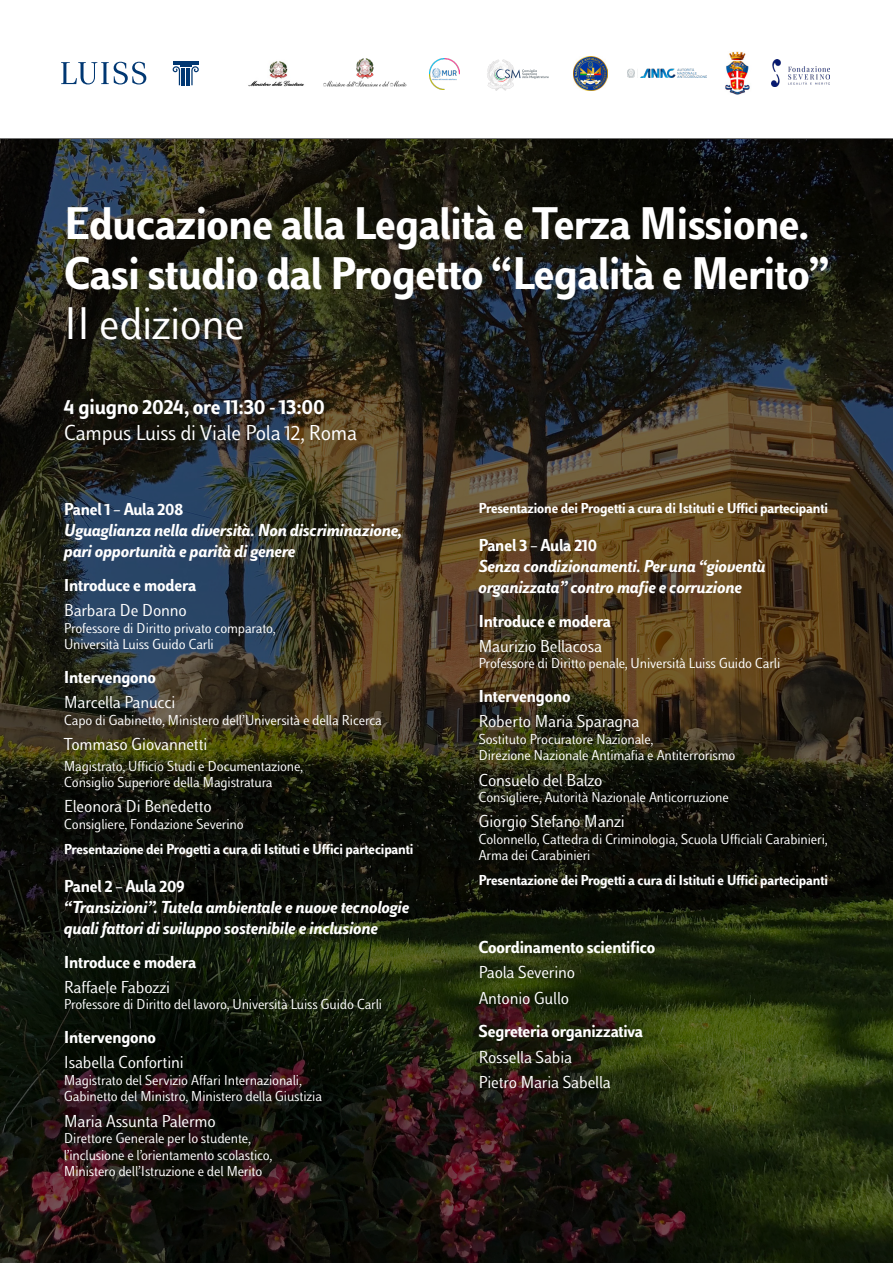
<style>
.page{position:relative;width:893px;height:1263px;background:#fff}
.page>*{position:absolute;margin:0;border:0;box-sizing:border-box;transform-origin:0 0}
.t1{font:700 47.55px/49.8px "Luiss Sans";letter-spacing:-.01em;color:#fff}
.t2{font:47.55px "Luiss Sans";letter-spacing:-.01em;color:#fff}
.t3{font:22.5px "Luiss Sans";letter-spacing:-.01em;color:#fff}
.t4{font:700 22.5px "Luiss Sans";letter-spacing:-.01em;color:#fff}
.t5{font:18px/25.2px "Luiss Sans";letter-spacing:-.01em;color:#fff}
.t6{font:italic 700 18px/21px "Luiss Sans";letter-spacing:-.01em;color:#fff}
.t7{font:700 18px "Luiss Sans";letter-spacing:-.01em;color:#fff}
.t8{font:15px/16.5px "Luiss Sans";letter-spacing:-.01em;color:#fff}
.t9{font:700 15px "Luiss Sans";letter-spacing:-.01em;color:#fff}
</style>
<div class="page">
<img style="left:0;top:138px;width:893px;height:1125px">
<svg style="left:61px;top:62px;width:85px;height:22px"></svg>
<svg style="left:172px;top:61px;width:27px;height:24px"></svg>
<img style="left:248px;top:61px;width:56px;height:26px">
<img style="left:323px;top:58px;width:84px;height:29px">
<img style="left:429px;top:59px;width:30px;height:30px">
<svg style="left:487px;top:59px;width:61px;height:32px"></svg>
<img style="left:574px;top:56px;width:33px;height:34px">
<img style="left:627px;top:69px;width:80px;height:9px">
<img style="left:725px;top:51px;width:25px;height:44px">
<img style="left:771px;top:60px;width:58px;height:26px">
<h1 class="t1" style="left:64px;top:197px;width:767px">Educazione alla Legalità e Terza Missione.<br>Casi studio dal Progetto “Legalità e Merito”</h1>
<h1 class="t2" style="left:64px;top:296px;width:182px">II edizione</h1>
<h2 class="t4" style="left:64px;top:393px;width:263px">4 giugno 2024, ore 11:30 - 13:00</h2>
<h2 class="t3" style="left:64px;top:419px;width:295px">Campus Luiss di Viale Pola 12, Roma</h2>
<p class="t7" style="left:64px;top:498px;width:121px">Panel 1 – Aula 208</p>
<p class="t6" style="left:64px;top:519px;width:340px">Uguaglianza nella diversità. Non discriminazione, pari opportunità e parità di genere</p>
<p class="t7" style="left:64px;top:574px;width:134px">Introduce e modera</p>
<p class="t5" style="left:64px;top:598px;width:125px">Barbara De Donno</p>
<p class="t8" style="left:64px;top:619px;width:213px">Professore di Diritto privato comparato,<br>Università Luiss Guido Carli</p>
<p class="t7" style="left:64px;top:666px;width:94px">Intervengono</p>
<p class="t5" style="left:64px;top:690px;width:113px">Marcella Panucci</p>
<p class="t8" style="left:64px;top:711px;width:320px">Capo di Gabinetto, Ministero dell’Università e della Ricerca</p>
<p class="t5" style="left:64px;top:731px;width:145px">Tommaso Giovannetti</p>
<p class="t8" style="left:64px;top:757px;width:241px">Magistrato, Ufficio Studi e Documentazione,<br>Consiglio Superiore della Magistratura</p>
<p class="t5" style="left:64px;top:794px;width:149px">Eleonora Di Benedetto</p>
<p class="t8" style="left:64px;top:816px;width:181px">Consigliere, Fondazione Severino</p>
<p class="t9" style="left:64px;top:840px;width:351px">Presentazione dei Progetti a cura di Istituti e Uffici partecipanti</p>
<p class="t7" style="left:64px;top:875px;width:123px">Panel 2 – Aula 209</p>
<p class="t6" style="left:64px;top:896px;width:347px">“Transizioni”. Tutela ambientale e nuove tecnologie quali fattori di sviluppo sostenibile e inclusione</p>
<p class="t7" style="left:64px;top:951px;width:134px">Introduce e modera</p>
<p class="t5" style="left:64px;top:974px;width:108px">Raffaele Fabozzi</p>
<p class="t8" style="left:64px;top:996px;width:320px">Professore di Diritto del lavoro, Università Luiss Guido Carli</p>
<p class="t7" style="left:64px;top:1026px;width:94px">Intervengono</p>
<p class="t5" style="left:64px;top:1050px;width:121px">Isabella Confortini</p>
<p class="t8" style="left:64px;top:1072px;width:260px">Magistrato del Servizio Affari Internazionali,<br>Gabinetto del Ministro, Ministero della Giustizia</p>
<p class="t5" style="left:64px;top:1108px;width:153px">Maria Assunta Palermo</p>
<p class="t8" style="left:64px;top:1130px;width:210px">Direttore Generale per lo studente, l’inclusione e l’orientamento scolastico,<br>Ministero dell’Istruzione e del Merito</p>
<p class="t9" style="left:478px;top:499px;width:351px">Presentazione dei Progetti a cura di Istituti e Uffici partecipanti</p>
<p class="t7" style="left:478px;top:534px;width:120px">Panel 3 – Aula 210</p>
<p class="t6" style="left:478px;top:555px;width:289px">Senza condizionamenti. Per una “gioventù organizzata” contro mafie e corruzione</p>
<p class="t7" style="left:478px;top:610px;width:134px">Introduce e modera</p>
<p class="t5" style="left:478px;top:633px;width:125px">Maurizio Bellacosa</p>
<p class="t8" style="left:478px;top:655px;width:303px">Professore di Diritto penale, Università Luiss Guido Carli</p>
<p class="t7" style="left:478px;top:685px;width:94px">Intervengono</p>
<p class="t5" style="left:478px;top:709px;width:163px">Roberto Maria Sparagna</p>
<p class="t8" style="left:478px;top:731px;width:259px">Sostituto Procuratore Nazionale,<br>Direzione Nazionale Antimafia e Antiterrorismo</p>
<p class="t5" style="left:478px;top:767px;width:126px">Consuelo del Balzo</p>
<p class="t8" style="left:478px;top:789px;width:252px">Consigliere, Autorità Nazionale Anticorruzione</p>
<p class="t5" style="left:478px;top:809px;width:148px">Giorgio Stefano Manzi</p>
<p class="t8" style="left:478px;top:831px;width:351px">Colonnello, Cattedra di Criminologia, Scuola Ufficiali Carabinieri,<br>Arma dei Carabinieri</p>
<p class="t9" style="left:478px;top:871px;width:351px">Presentazione dei Progetti a cura di Istituti e Uffici partecipanti</p>
<p class="t7" style="left:478px;top:936px;width:179px">Coordinamento scientifico</p>
<p class="t5" style="left:478px;top:960px;width:98px">Paola Severino<br>Antonio Gullo</p>
<p class="t7" style="left:478px;top:1020px;width:166px">Segreteria organizzativa</p>
<p class="t5" style="left:478px;top:1044px;width:134px">Rossella Sabia<br>Pietro Maria Sabella</p>
</div>
